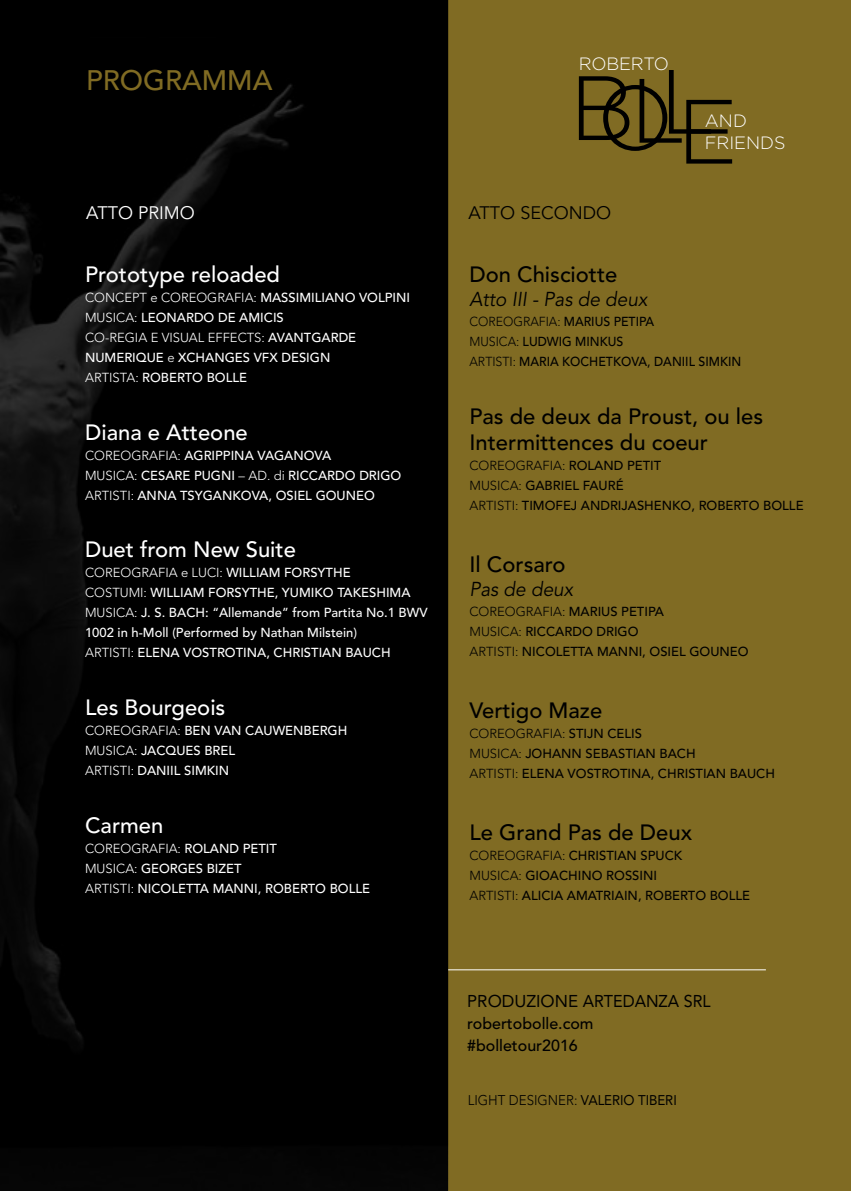
<style>
.page{position:relative;width:851px;height:1191px;background:#fff}
.page>*{position:absolute;margin:0;border:0;box-sizing:border-box;transform-origin:0 0}
.t1{font:500 28px "Avenir";color:#806b23}
.t2{font:500 22px/26.4px "Avenir";color:#000}
.t3{font:500 22px "Avenir";color:#fff}
.t4{font:italic 20px "Avenir";color:#000;scale:.95 1}
.t5{font:18px "Avenir";color:#000}
.t6{font:18px "Avenir";color:#fff}
.t7{font:300 17.8px/21.4px "Gotham";letter-spacing:-.005em;color:#fff}
.t8{font:17px "Avenir";color:#000}
.t9{font:500 16px/22px "Avenir";color:#000}
.t10{font:300 14px "Avenir";color:#000;scale:.95 1}
.t11{font:14px "Avenir";color:#000;scale:.95 1}
.t12{font:500 13px/20px "Avenir";color:#fff}
.t13{font:500 13px "Avenir";color:#000}
.t14{font:300 13px/20px "Avenir";color:#fff}
.t15{font:300 13px "Avenir";color:#000}
.t16{font:500 13px "Avenir";color:#000;scale:.95 1}
.t17{font:300 13px "Avenir";color:#000;scale:.95 1}
.s1{font-weight:300}
.s2{font-weight:500}
.s3{font-weight:400}
</style>
<div class="page">
<div style="left:448px;top:0;width:402px;height:1191px;background:#806b23"></div>
<img style="left:0;top:0;width:448px;height:1191px">
<hr style="left:448px;top:969px;width:317px;height:1px;background:#fff">
<hr style="left:0;top:1133px;width:398px;height:1px;background:#000">
<svg style="left:578px;top:70px;width:154px;height:94px"></svg>
<h1 class="t1" style="left:86px;top:64px;width:188px">PROGRAMMA</h1>
<h3 class="t7" style="left:578px;top:53px;width:92px">ROBERTO</h3>
<h3 class="t6" style="left:86px;top:203px;width:110px">ATTO PRIMO</h3>
<h3 class="t5" style="left:468px;top:203px;width:144px">ATTO SECONDO</h3>
<h3 class="t7" style="left:704px;top:110px;width:82px">AND<br>FRIENDS</h3>
<h2 class="t3" style="left:85px;top:262px;width:196px">PROTOTYPE RELOADED</h2>
<p class="t14" style="left:85px;top:287px;width:11px">CON</p>
<p class="t14" style="left:115px;top:287px;width:118px">CEPT E COREOGRAFIA</p>
<p class="t12" style="left:253px;top:288px;width:28px"><span class="s1">:</span> MASSIMILIANO</p>
<p class="t12" style="left:359px;top:288px;width:17px">VOLPINI</p>
<p class="t12" style="left:85px;top:308px;width:73px"><span class="s1">MUSI CA:</span> LEONARDO</p>
<p class="t12" style="left:218px;top:308px;width:39px">DE AMICIS</p>
<p class="t14" style="left:85px;top:327px;width:85px">CO-REGIA E VISUAL</p>
<p class="t14" style="left:208px;top:327px;width:79px">EFF ECTS : <span class="s2">AVANT</span></p>
<p class="t12" style="left:311px;top:328px;width:20px">GARDE</p>
<p class="t12" style="left:85px;top:348px;width:28px">NUMERI</p>
<p class="t12" style="left:136px;top:348px;width:193px">QUE <span class="s1">E</span> XCHANGES VFX DESIGN</p>
<p class="t14" style="left:85px;top:367px;width:25px">ARTISTA</p>
<p class="t12" style="left:135px;top:368px;width:25px"><span class="s1">:</span> ROBERTO</p>
<p class="t12" style="left:207px;top:368px;width:17px">BOLLE</p>
<h2 class="t3" style="left:85px;top:419px;width:164px">DIANA E ATTEONE</h2>
<p class="t14" style="left:85px;top:445px;width:73px">CO REOGRAFIA</p>
<p class="t12" style="left:178px;top:445px;width:35px"><span class="s1">:</span> AGRIPPINA</p>
<p class="t12" style="left:257px;top:445px;width:38px">VAGANOVA</p>
<p class="t14" style="left:85px;top:465px;width:74px">MUSI CA: <span class="s2">CESARE</span></p>
<p class="t12" style="left:194px;top:465px;width:112px">PUGNI <span class="s1">– AD. DI</span> RICCARDO</p>
<p class="t12" style="left:359px;top:465px;width:41px">DRIGO</p>
<p class="t14" style="left:85px;top:485px;width:24px">ARTISTI</p>
<p class="t12" style="left:131px;top:485px;width:27px"><span class="s1">:</span> ANNA</p>
<p class="t12" style="left:180px;top:485px;width:71px">TSYGAN KOVA</p>
<p class="t12" style="left:268px;top:485px;width:26px">, OSIEL</p>
<p class="t12" style="left:315px;top:485px;width:41px">GOUNEO</p>
<h2 class="t3" style="left:85px;top:537px;width:212px">DUET FROM NEW SUITE</h2>
<p class="t14" style="left:85px;top:563px;width:73px">CO REOGRAFIA</p>
<p class="t12" style="left:181px;top:563px;width:66px"><span class="s1">ELUCI:</span> WILLIAM</p>
<p class="t12" style="left:284px;top:563px;width:17px">FORS</p>
<p class="t12" style="left:317px;top:563px;width:33px">YTHE</p>
<p class="t14" style="left:85px;top:583px;width:10px">COSTUMI</p>
<p class="t12" style="left:144px;top:583px;width:27px"><span class="s1">:</span> WILLIAM</p>
<p class="t12" style="left:208px;top:583px;width:17px">FORS</p>
<p class="t12" style="left:85px;top:583px;width:344px;text-indent:156px">YTHE, YUMI KO TAKES HIMA<br><span class="s1">MUSI CA:</span> J. S. BACH: “ALLEMANDE” FROM PARTITA NO.1 BWV<br>1002 IN H-MOLL (PERFORMED BY NATHAN MILSTEIN)</p>
<p class="t14" style="left:85px;top:643px;width:24px">ARTISTI</p>
<p class="t12" style="left:131px;top:643px;width:24px"><span class="s1">:</span> ELENA</p>
<p class="t12" style="left:183px;top:643px;width:18px">VOSTROTINA</p>
<p class="t12" style="left:266px;top:643px;width:34px">, CHRISTIAN</p>
<p class="t12" style="left:345px;top:643px;width:47px">BAUCH</p>
<h2 class="t3" style="left:85px;top:694px;width:142px">LES BOURGEOIS</h2>
<p class="t14" style="left:85px;top:720px;width:73px">CO REOGRAFIA</p>
<p class="t12" style="left:178px;top:721px;width:106px"><span class="s1">:</span> BEN VAN CAUWENBER</p>
<p class="t12" style="left:327px;top:721px;width:21px">GH</p>
<p class="t14" style="left:85px;top:740px;width:136px">MUSI CA: <span class="s2">JACQUES BREL<br></span>ARTISTI</p>
<p class="t12" style="left:131px;top:761px;width:25px"><span class="s1">:</span> DANIIL</p>
<p class="t12" style="left:184px;top:761px;width:38px">SIM KIN</p>
<h2 class="t3" style="left:85px;top:812px;width:80px">CARMEN</h2>
<p class="t14" style="left:85px;top:838px;width:73px">CO REOGRAFIA</p>
<p class="t12" style="left:178px;top:838px;width:25px"><span class="s1">:</span> ROLAND</p>
<p class="t12" style="left:243px;top:838px;width:15px">PETIT</p>
<p class="t14" style="left:85px;top:858px;width:66px">MUSI CA: <span class="s2">GEOR</span></p>
<p class="t12" style="left:178px;top:858px;width:57px">GES BIZET</p>
<p class="t14" style="left:85px;top:878px;width:24px">ARTISTI</p>
<p class="t12" style="left:131px;top:878px;width:26px"><span class="s1">:</span> NICOLETTA</p>
<p class="t12" style="left:213px;top:878px;width:21px">MANNI</p>
<p class="t12" style="left:258px;top:878px;width:25px">, ROBERTO</p>
<p class="t12" style="left:329px;top:878px;width:17px">BOLLE</p>
<h2 class="t2" style="left:469px;top:262px;width:149px">DON CHISCIOTTE</h2>
<h3 class="t4" style="left:469px;top:287px;width:188px">Atto III - Pas de deux</h3>
<p class="t17" style="left:469px;top:314px;width:73px">CO REOGRAFIA</p>
<p class="t16" style="left:557px;top:314px;width:75px"><span class="s1">:</span> MARI US PETIPA</p>
<p class="t17" style="left:469px;top:334px;width:81px">MUSI CA: <span class="s2">LUDWI</span></p>
<p class="t16" style="left:562px;top:334px;width:64px">G MIN KUS</p>
<p class="t17" style="left:469px;top:354px;width:24px">ARTISTI</p>
<p class="t16" style="left:512px;top:354px;width:16px"><span class="s1">:</span> MARIA</p>
<p class="t16" style="left:562px;top:354px;width:72px">KOCHETKOVA</p>
<p class="t16" style="left:647px;top:354px;width:100px">, DANIIL SIMKIN</p>
<h2 class="t2" style="left:469px;top:403px;width:295px">PAS DE DEUX DA PROUST, OU LES<br>INTERMITTENCES DU COEUR</h2>
<p class="t15" style="left:469px;top:458px;width:73px">CO REOGRAFIA</p>
<p class="t13" style="left:562px;top:458px;width:25px"><span class="s1">:</span> ROLAND</p>
<p class="t13" style="left:627px;top:458px;width:15px">PETIT</p>
<p class="t15" style="left:469px;top:478px;width:65px">MUSI CA: <span class="s2">GABRIEL</span></p>
<p class="t13" style="left:582px;top:478px;width:42px">FAURÉ</p>
<p class="t15" style="left:469px;top:498px;width:24px">ARTISTI</p>
<p class="t13" style="left:515px;top:498px;width:23px"><span class="s1">:</span> TIMOFEJ</p>
<p class="t13" style="left:580px;top:498px;width:18px">ANDRIJAS</p>
<p class="t13" style="left:644px;top:498px;width:72px">HEN KO, ROBERTO</p>
<p class="t13" style="left:763px;top:498px;width:17px">BOLLE</p>
<h2 class="t2" style="left:469px;top:552px;width:98px">IL CORSARO</h2>
<h3 class="t4" style="left:469px;top:577px;width:110px">Pas de deux</h3>
<p class="t15" style="left:469px;top:604px;width:73px">CO REOGRAFIA</p>
<p class="t13" style="left:562px;top:604px;width:75px"><span class="s1">:</span> MARI US PETIPA</p>
<p class="t13" style="left:469px;top:624px;width:74px"><span class="s1">MUSI CA:</span> RICCARDO</p>
<p class="t13" style="left:596px;top:624px;width:41px">DRIGO</p>
<p class="t15" style="left:469px;top:644px;width:24px">ARTISTI</p>
<p class="t13" style="left:515px;top:644px;width:26px"><span class="s1">:</span> NICOLETTA</p>
<p class="t13" style="left:597px;top:644px;width:21px">MANNI</p>
<p class="t13" style="left:642px;top:644px;width:26px">, OSIEL</p>
<p class="t13" style="left:689px;top:644px;width:41px">GOUNEO</p>
<h2 class="t2" style="left:469px;top:698px;width:134px">VERTIGO MAZE</h2>
<p class="t15" style="left:469px;top:726px;width:73px">CO REOGRAFIA</p>
<p class="t13" style="left:562px;top:726px;width:22px"><span class="s1">:</span> STIJN</p>
<p class="t13" style="left:607px;top:726px;width:17px">CELIS</p>
<p class="t15" style="left:469px;top:746px;width:94px">MUSICA: <span class="s2">JOHANN</span></p>
<p class="t13" style="left:585px;top:746px;width:16px">SEBASTIAN</p>
<p class="t13" style="left:659px;top:746px;width:38px">BAC H</p>
<p class="t15" style="left:469px;top:766px;width:24px">ARTISTI</p>
<p class="t13" style="left:515px;top:766px;width:24px"><span class="s1">:</span> ELENA</p>
<p class="t13" style="left:567px;top:766px;width:18px">VOSTROTINA</p>
<p class="t13" style="left:650px;top:766px;width:34px">, CHRISTIAN</p>
<p class="t13" style="left:729px;top:766px;width:47px">BAUCH</p>
<h2 class="t2" style="left:469px;top:820px;width:224px">LE GRAND PAS DE DEUX</h2>
<p class="t15" style="left:469px;top:848px;width:73px">CO REOGRAFIA</p>
<p class="t13" style="left:562px;top:848px;width:34px"><span class="s1">:</span> CHRISTIAN</p>
<p class="t13" style="left:640px;top:848px;width:43px">SPUCK</p>
<p class="t15" style="left:469px;top:868px;width:66px">MUSI CA: <span class="s2">GIOAC</span></p>
<p class="t13" style="left:568px;top:868px;width:19px">HINO</p>
<p class="t13" style="left:606px;top:868px;width:16px">ROSSINI</p>
<p class="t15" style="left:469px;top:888px;width:24px">ARTISTI</p>
<p class="t13" style="left:515px;top:888px;width:24px"><span class="s1">:</span> ALICIA</p>
<p class="t13" style="left:567px;top:888px;width:18px">AMATRIAIN</p>
<p class="t13" style="left:638px;top:888px;width:25px">, ROBERTO</p>
<p class="t13" style="left:709px;top:888px;width:17px">BOLLE</p>
<h3 class="t8" style="left:467px;top:990px;width:245px">PRODUZIONE ARTEDANZA SRL</h3>
<p class="t9" style="left:467px;top:1012px;width:128px">ROBERTOBOLLE.COM #BOLLETOUR2016</p>
<p class="t10" style="left:467px;top:1091px;width:136px">LIGHT DESIGNER: <span class="s3">VALERIO</span></p>
<p class="t11" style="left:638px;top:1091px;width:16px">TIBERI</p>
</div>
